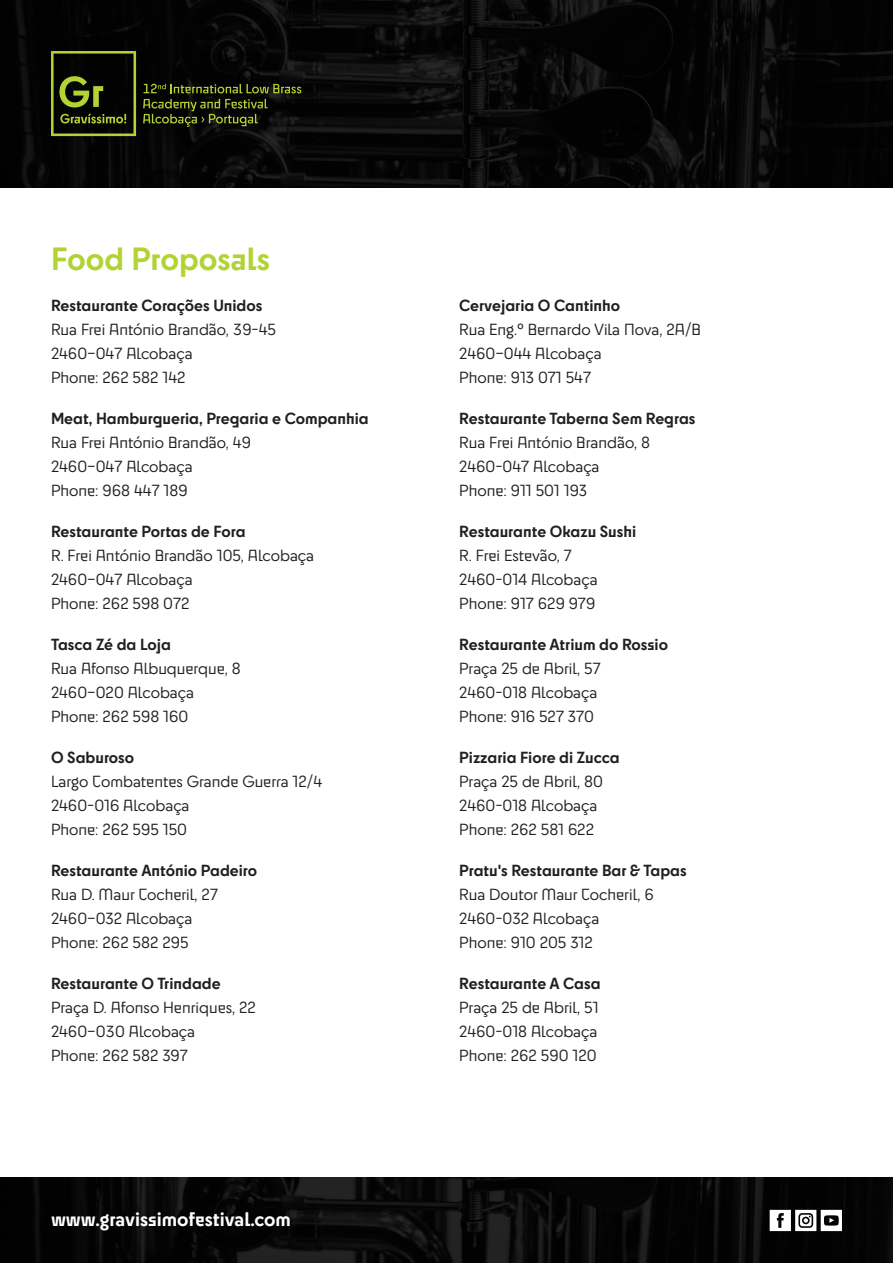
<style>
.page{position:relative;width:893px;height:1263px;background:#fff}
.page>*{position:absolute;margin:0;border:0;box-sizing:border-box;transform-origin:0 0}
._01_Título_EN{font:700 30px "Cy";color:#b3d334}
.t1{font:700 18.3px "Cy";color:#fff}
._00_Texto_SB0_EN{font:15px "Cy";color:#231f20}
._00_Texto_SB0_PT{font:15px "Cy";color:#231f20}
._00_Texto_SB4_EN{font:700 15px "Cy";color:#231f20}
._00_Texto_SB4_PT{font:700 15px "Cy";color:#231f20}
</style>
<div class="page">
<img style="left:0;top:0;width:893px;height:187px">
<img style="left:0;top:1178px;width:893px;height:85px">
<svg style="left:770px;top:1210px;width:72px;height:21px"></svg>
<svg style="left:51px;top:51px;width:85px;height:85px;background:#2b320e"></svg>
<svg style="left:144px;top:84px;width:157px;height:9px"></svg>
<svg style="left:143px;top:99px;width:125px;height:28px;background:#2a310f"></svg>
<p class="_01_Título_EN" style="left:51px;top:236px;width:221px">Food Proposals</p>
<p class="_00_Texto_SB4_EN" style="left:51px;top:294px;width:213px">Restaurante Corações Unidos</p>
<p class="_00_Texto_SB0_EN" style="left:51px;top:318px;width:227px">Rua Frei António Brandão, 39-45</p>
<p class="_00_Texto_SB0_EN" style="left:51px;top:342px;width:143px">2460–047 Alcobaça</p>
<p class="_00_Texto_SB0_EN" style="left:51px;top:366px;width:136px">Phone: 262 582 142</p>
<p class="_00_Texto_SB4_EN" style="left:51px;top:407px;width:319px">Meat, Hamburgueria, Pregaria e Companhia</p>
<p class="_00_Texto_SB0_EN" style="left:51px;top:431px;width:201px">Rua Frei António Brandão, 49</p>
<p class="_00_Texto_SB0_EN" style="left:51px;top:455px;width:143px">2460–047 Alcobaça</p>
<p class="_00_Texto_SB0_EN" style="left:51px;top:479px;width:138px">Phone: 968 447 189</p>
<p class="_00_Texto_SB4_EN" style="left:51px;top:520px;width:196px">Restaurante Portas de Fora</p>
<p class="_00_Texto_SB0_EN" style="left:51px;top:544px;width:265px">R. Frei António Brandão 105, Alcobaça</p>
<p class="_00_Texto_SB0_EN" style="left:51px;top:568px;width:143px">2460–047 Alcobaça</p>
<p class="_00_Texto_SB0_EN" style="left:51px;top:592px;width:140px">Phone: 262 598 072</p>
<p class="_00_Texto_SB4_EN" style="left:51px;top:633px;width:121px">Tasca Zé da Loja</p>
<p class="_00_Texto_SB0_EN" style="left:51px;top:657px;width:191px">Rua Afonso Albuquerque, 8</p>
<p class="_00_Texto_SB0_EN" style="left:51px;top:681px;width:145px">2460–020 Alcobaça</p>
<p class="_00_Texto_SB0_EN" style="left:51px;top:705px;width:139px">Phone: 262 598 160</p>
<p class="_00_Texto_SB4_EN" style="left:51px;top:746px;width:85px">O Saburoso</p>
<p class="_00_Texto_SB0_EN" style="left:51px;top:770px;width:273px">Largo Combatentes Grande Guerra 12/4</p>
<p class="_00_Texto_SB0_EN" style="left:51px;top:794px;width:140px">2460-016 Alcobaça</p>
<p class="_00_Texto_SB0_EN" style="left:51px;top:818px;width:138px">Phone: 262 595 150</p>
<p class="_00_Texto_SB4_EN" style="left:51px;top:859px;width:208px">Restaurante António Padeiro</p>
<p class="_00_Texto_SB0_EN" style="left:51px;top:883px;width:169px">Rua D. Maur Cocheril, 27</p>
<p class="_00_Texto_SB0_EN" style="left:51px;top:907px;width:143px">2460–032 Alcobaça</p>
<p class="_00_Texto_SB0_EN" style="left:51px;top:931px;width:139px">Phone: 262 582 295</p>
<p class="_00_Texto_SB4_EN" style="left:51px;top:972px;width:171px">Restaurante O Trindade</p>
<p class="_00_Texto_SB0_EN" style="left:51px;top:996px;width:206px">Praça D. Afonso Henriques, 22</p>
<p class="_00_Texto_SB0_EN" style="left:51px;top:1020px;width:146px">2460–030 Alcobaça</p>
<p class="_00_Texto_SB0_EN" style="left:51px;top:1044px;width:138px">Phone: 262 582 397</p>
<p class="t1" style="left:51px;top:1205px;width:242px">www.gravissimofestival.com</p>
<p class="_00_Texto_SB4_EN" style="left:459px;top:294px;width:162px">Cervejaria O Cantinho</p>
<p class="_00_Texto_SB0_EN" style="left:459px;top:318px;width:243px">Rua Eng.º Bernardo Vila Nova, 2A/B</p>
<p class="_00_Texto_SB0_EN" style="left:459px;top:342px;width:144px">2460–044 Alcobaça</p>
<p class="_00_Texto_SB0_EN" style="left:459px;top:366px;width:133px">Phone: 913 071 547</p>
<p class="_00_Texto_SB4_PT" style="left:459px;top:407px;width:238px">Restaurante Taberna Sem Regras</p>
<p class="_00_Texto_SB0_PT" style="left:459px;top:431px;width:192px">Rua Frei António Brandão, 8</p>
<p class="_00_Texto_SB0_PT" style="left:459px;top:455px;width:142px">2460-047 Alcobaça</p>
<p class="_00_Texto_SB0_PT" style="left:459px;top:479px;width:129px">Phone: 911 501 193</p>
<p class="_00_Texto_SB4_PT" style="left:459px;top:520px;width:179px">Restaurante Okazu Sushi</p>
<p class="_00_Texto_SB0_PT" style="left:459px;top:544px;width:114px">R. Frei Estevão, 7</p>
<p class="_00_Texto_SB0_PT" style="left:459px;top:568px;width:140px">2460-014 Alcobaça</p>
<p class="_00_Texto_SB0_PT" style="left:459px;top:592px;width:138px">Phone: 917 629 979</p>
<p class="_00_Texto_SB4_PT" style="left:459px;top:633px;width:210px">Restaurante Atrium do Rossio</p>
<p class="_00_Texto_SB0_PT" style="left:459px;top:657px;width:143px">Praça 25 de Abril, 57</p>
<p class="_00_Texto_SB0_PT" style="left:459px;top:681px;width:140px">2460-018 Alcobaça</p>
<p class="_00_Texto_SB0_PT" style="left:459px;top:705px;width:136px">Phone: 916 527 370</p>
<p class="_00_Texto_SB4_PT" style="left:459px;top:746px;width:162px">Pizzaria Fiore di Zucca</p>
<p class="_00_Texto_SB0_PT" style="left:459px;top:770px;width:145px">Praça 25 de Abril, 80</p>
<p class="_00_Texto_SB0_PT" style="left:459px;top:794px;width:140px">2460-018 Alcobaça</p>
<p class="_00_Texto_SB0_PT" style="left:459px;top:818px;width:136px">Phone: 262 581 622</p>
<p class="_00_Texto_SB4_PT" style="left:459px;top:859px;width:229px">Pratu's Restaurante Bar &amp; Tapas</p>
<p class="_00_Texto_SB0_PT" style="left:459px;top:883px;width:196px">Rua Doutor Maur Cocheril, 6</p>
<p class="_00_Texto_SB0_PT" style="left:459px;top:907px;width:142px">2460-032 Alcobaça</p>
<p class="_00_Texto_SB0_PT" style="left:459px;top:931px;width:135px">Phone: 910 205 312</p>
<p class="_00_Texto_SB4_PT" style="left:459px;top:972px;width:143px">Restaurante A Casa</p>
<p class="_00_Texto_SB0_PT" style="left:459px;top:996px;width:141px">Praça 25 de Abril, 51</p>
<p class="_00_Texto_SB0_PT" style="left:459px;top:1020px;width:140px">2460-018 Alcobaça</p>
<p class="_00_Texto_SB0_PT" style="left:459px;top:1044px;width:139px">Phone: 262 590 120</p>
</div>
